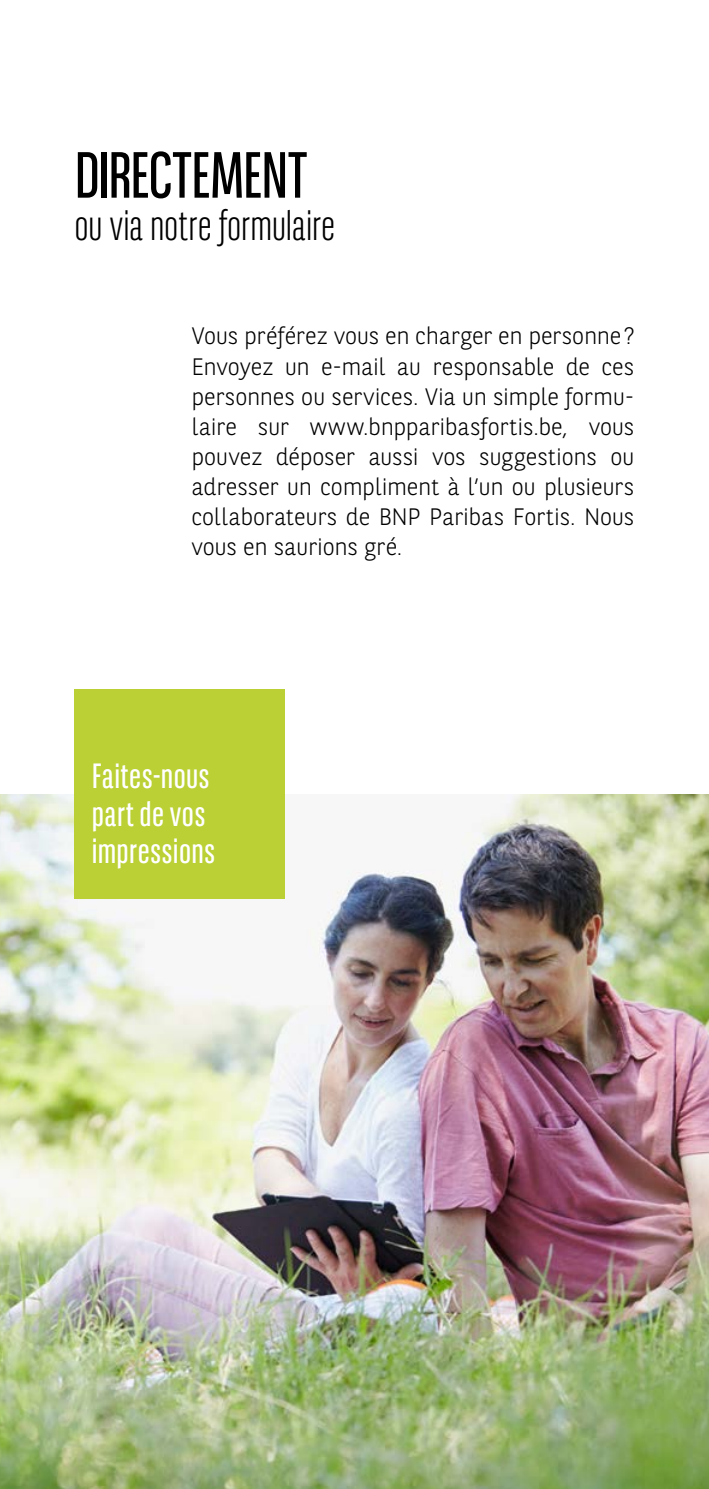
<style>
.page{position:relative;width:709px;height:1489px;background:#fff}
.page>*{position:absolute;margin:0;border:0;box-sizing:border-box;transform-origin:0 0}
.t1{font:65px "BNPP Sans Condensed";letter-spacing:-.015em;color:#000}
.t2{font:300 42.5px "BNPP Sans Condensed";letter-spacing:.005em;color:#000}
.t3{font:35px/37.5px "BNPP Sans Condensed";letter-spacing:.01em;color:#fff}
.t4{font:300 23.75px/30px "BNPP Sans";letter-spacing:-.01em;color:#000;text-align:justify}
</style>
<div class="page">
<img style="left:0;top:794px;width:709px;height:694px">
<div style="left:74px;top:689px;width:211px;height:209px;background:#bbd034"></div>
<h1 class="t1" style="left:74px;top:134px;width:234px">DIRECTEMENT</h1>
<h2 class="t2" style="left:74px;top:199px;width:262px">ou via notre formulaire</h2>
<p class="t4" style="left:191px;top:320px;width:444px">Vous préférez vous en charger en personne?<br>Envoyez un e-mail au responsable de ces personnes ou services. Via un simple formu&shy;laire sur www.bnpparibasfortis.be, vous pouvez déposer aussi vos suggestions ou adresser un compliment à l’un ou plusieurs collaborateurs de BNP Paribas Fortis. Nous vous en saurions gré.</p>
<h3 class="t3" style="left:92px;top:756px;width:125px">Faites-nous part de vos impressions</h3>
</div>
